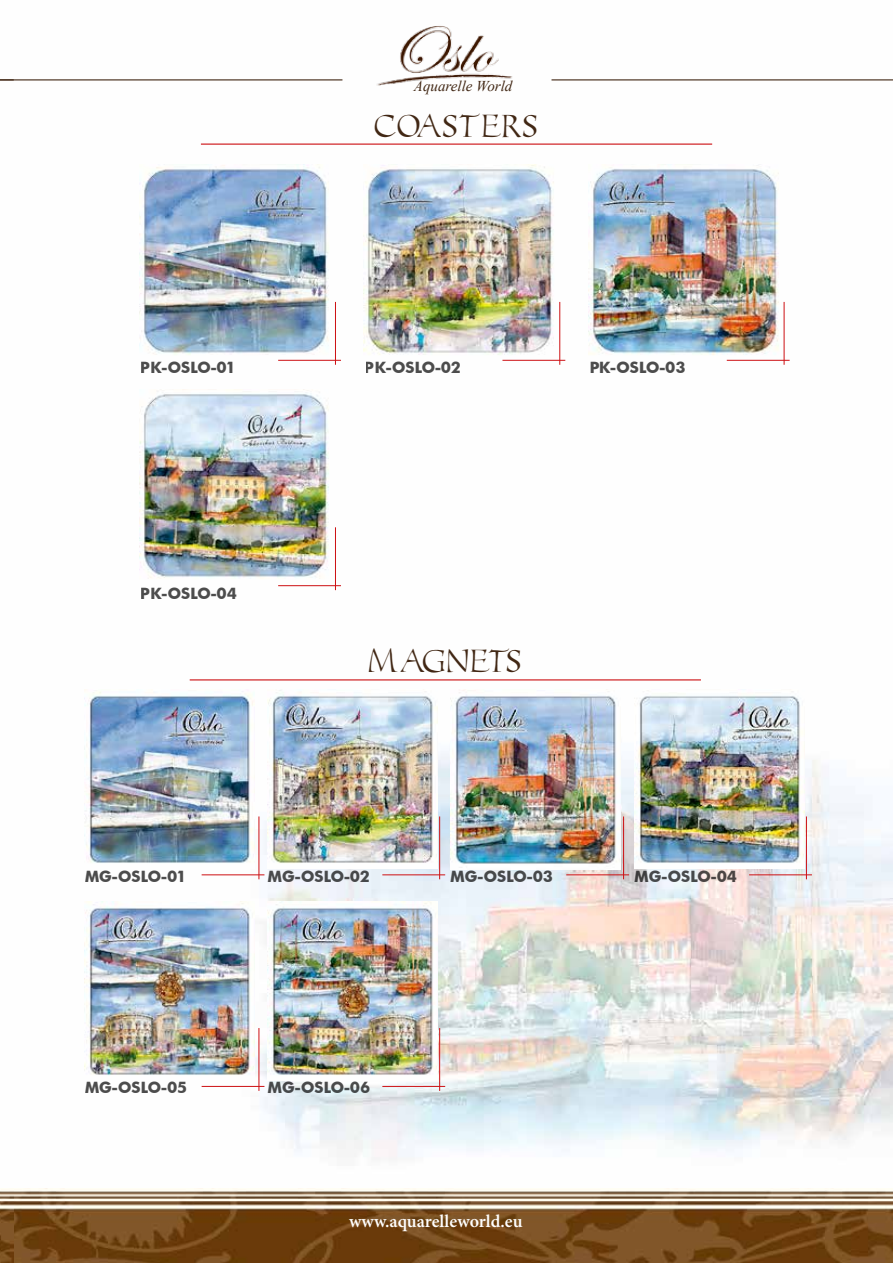
<style>
.page{position:relative;width:893px;height:1263px;background:#fff}
.page>*{position:absolute;margin:0;border:0;box-sizing:border-box;transform-origin:0 0}
.t1{font:24px "Monograms Toolbox";color:#412714}
.t2{font:600 18px "Minion Pro";color:#fff}
.t3{font:700 15px "Futura Bk";color:#000}
.t4{font:italic 15px "Times New Roman";color:#412714}
</style>
<div class="page">
<img style="left:0;top:80px;width:893px;height:1109px">
<img style="left:14px;top:1189px;width:879px;height:74px">
<img style="left:342px;top:26px;width:212px;height:74px">
<hr style="left:0;top:79px;width:342px;height:1px;background:#412714">
<hr style="left:551px;top:79px;width:342px;height:1px;background:#412714">
<img style="left:0;top:1189px;width:14px;height:74px">
<svg style="left:0;top:79px;width:14px;height:1px"></svg>
<img style="left:139px;top:165px;width:192px;height:191px">
<img style="left:139px;top:389px;width:192px;height:191px">
<img style="left:364px;top:165px;width:191px;height:191px">
<img style="left:589px;top:165px;width:191px;height:191px">
<hr style="left:201px;top:144px;width:511px;height:1px;background:#cd1013">
<hr style="left:727px;top:360px;width:63px;height:1px;background:#cd1013">
<hr style="left:502px;top:360px;width:63px;height:1px;background:#cd1013">
<hr style="left:278px;top:360px;width:63px;height:1px;background:#cd1013">
<hr style="left:278px;top:585px;width:63px;height:1px;background:#cd1013">
<hr style="left:202px;top:874px;width:62px;height:1px;background:#cd1013">
<hr style="left:202px;top:1086px;width:62px;height:1px;background:#cd1013">
<hr style="left:382px;top:874px;width:63px;height:1px;background:#cd1013">
<hr style="left:382px;top:1086px;width:63px;height:1px;background:#cd1013">
<hr style="left:566px;top:874px;width:63px;height:1px;background:#cd1013">
<hr style="left:749px;top:874px;width:63px;height:1px;background:#cd1013">
<hr style="left:784px;top:302px;width:1px;height:63px;background:#cd1013">
<hr style="left:559px;top:302px;width:1px;height:63px;background:#cd1013">
<hr style="left:335px;top:302px;width:1px;height:63px;background:#cd1013">
<hr style="left:335px;top:527px;width:1px;height:63px;background:#cd1013">
<hr style="left:259px;top:816px;width:1px;height:63px;background:#cd1013">
<hr style="left:259px;top:1028px;width:1px;height:63px;background:#cd1013">
<hr style="left:439px;top:816px;width:1px;height:63px;background:#cd1013">
<hr style="left:439px;top:1028px;width:1px;height:63px;background:#cd1013">
<hr style="left:623px;top:816px;width:1px;height:63px;background:#cd1013">
<hr style="left:806px;top:816px;width:1px;height:63px;background:#cd1013">
<hr style="left:190px;top:679px;width:511px;height:1px;background:#cd1013">
<img style="left:267px;top:690px;width:170px;height:179px">
<img style="left:267px;top:901px;width:170px;height:179px">
<img style="left:85px;top:690px;width:170px;height:179px">
<img style="left:85px;top:901px;width:170px;height:179px">
<img style="left:634px;top:690px;width:170px;height:179px">
<img style="left:450px;top:690px;width:170px;height:179px">
<p class="t4" style="left:414px;top:76px;width:100px">Aquarelle World</p>
<h1 class="t1" style="left:375px;top:109px;width:165px">COASTERS</h1>
<p class="t3" style="left:141px;top:357px;width:97px">PK-OSLO-01</p>
<p class="t3" style="left:365px;top:357px;width:98px">PK-OSLO-02</p>
<p class="t3" style="left:589px;top:357px;width:98px">PK-OSLO-03</p>
<p class="t3" style="left:141px;top:583px;width:98px">PK-OSLO-04</p>
<h1 class="t1" style="left:369px;top:645px;width:154px">MAGNETS</h1>
<p class="t3" style="left:85px;top:866px;width:104px">MG-OSLO-01</p>
<p class="t3" style="left:267px;top:866px;width:104px">MG-OSLO-02</p>
<p class="t3" style="left:450px;top:866px;width:105px">MG-OSLO-03</p>
<p class="t3" style="left:634px;top:866px;width:105px">MG-OSLO-04</p>
<p class="t3" style="left:85px;top:1077px;width:105px">MG-OSLO-05</p>
<p class="t3" style="left:267px;top:1077px;width:105px">MG-OSLO-06</p>
<p class="t2" style="left:349px;top:1209px;width:175px">www.aquarelleworld.eu</p>
</div>
